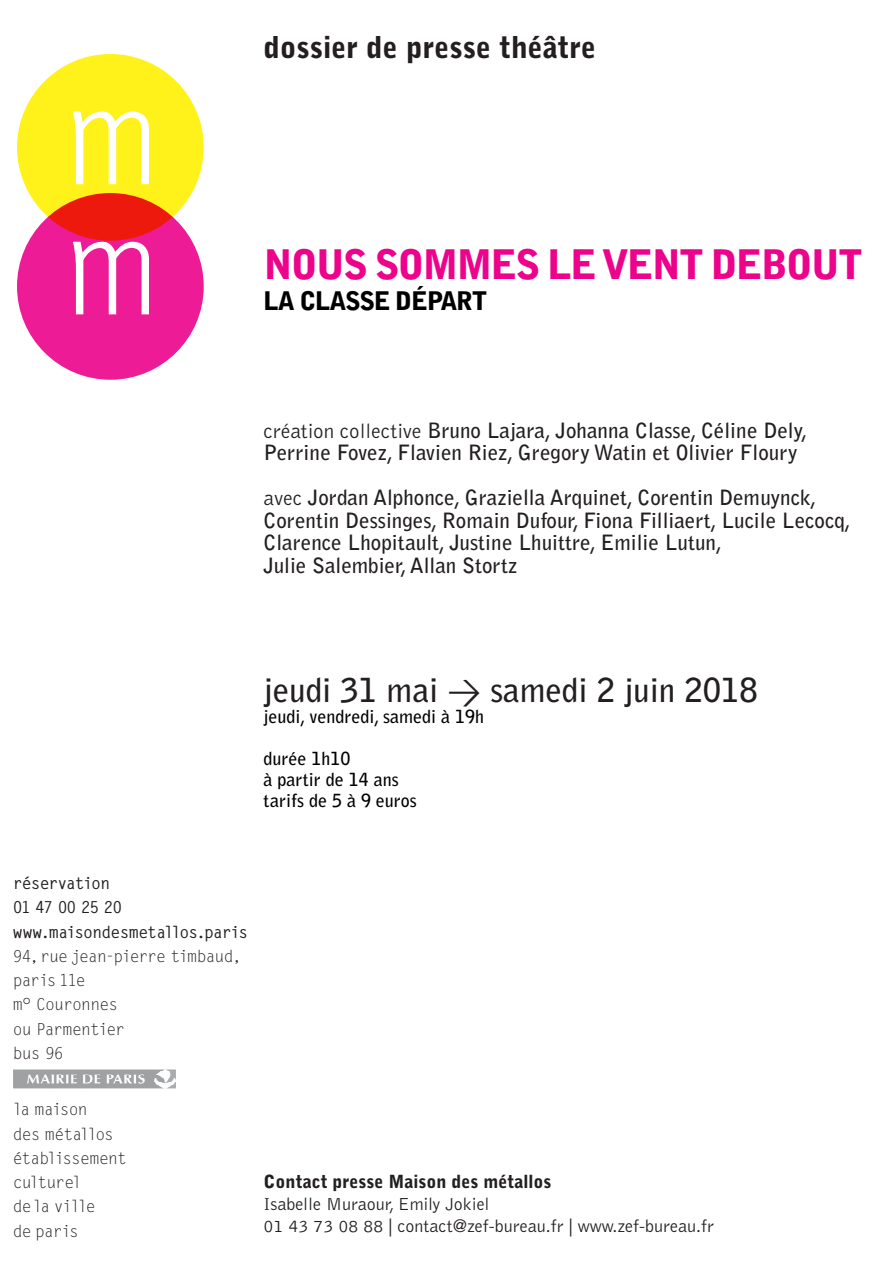
<style>
.page{position:relative;width:893px;height:1263px;background:#fff}
.page>*{position:absolute;margin:0;border:0;box-sizing:border-box;transform-origin:0 0}
.t1{font:900 40.5px "Bell Gothic";letter-spacing:-.05em;color:#ed028c}
.t2{font:700 33px "Bell Gothic";color:#231f20}
.t3{font:900 30px "Bell Gothic";color:#231f20}
.t4{font:900 25.5px "Bell Gothic";letter-spacing:-.05em;color:#000}
.t5{font:700 21px/22.5px "Bell Gothic";color:#231f20}
.t6{font:300 18px "Bell Gothic";color:#231f20}
.t7{font:700 18px "Bell Gothic";color:#000}
.t8{font:900 18px "Bell Gothic";color:#231f20}
.V-horaire{font:16.5px/24.3px "Letter Gothic Std";letter-spacing:-.065em;color:#231f20}
.s1{font-weight:300}
.s2{font-family:"DIN";font-weight:400}
.s3{font-weight:700}
</style>
<div class="page">
<div style="left:17px;top:54px;width:187px;height:187px;background:#fff21a;border-radius:50%"></div>
<svg style="left:17px;top:193px;width:187px;height:187px;fill:#ee1b97"></svg>
<svg style="left:73px;top:112px;width:76px;height:72px"></svg>
<svg style="left:73px;top:242px;width:76px;height:72px"></svg>
<img style="left:14px;top:1069px;width:161px;height:20px">
<p class="t3" style="left:264px;top:30px;width:334px">dossier de presse théâtre</p>
<p class="t1" style="left:264px;top:241px;width:601px">NOUS SOMMES LE VENT DEBOUT</p>
<p class="t4" style="left:264px;top:286px;width:225px">LA CLASSE DÉPART</p>
<p class="t5" style="left:264px;top:419px;width:545px"><span class="s1">création collective</span> Bruno Lajara, Johanna Classe, Céline Dely,</p>
<p class="t5" style="left:264px;top:441px;width:535px">Perrine Fovez, Flavien Riez, Gregory Watin et Olivier Floury</p>
<p class="t5" style="left:264px;top:486px;width:589px"><span class="s1">avec</span> Jordan Alphonce, Graziella Arquinet, Corentin Demuynck,<br>Corentin Dessinges, Romain Dufour, Fiona Filliaert, Lucile Lecocq,<br>Clarence Lhopitault, Justine Lhuittre, Emilie Lutun,</p>
<p class="t5" style="left:264px;top:554px;width:255px">Julie Salembier, Allan Stortz</p>
<p class="t2" style="left:264px;top:670px;width:496px">jeudi 31 mai <span class="s2">&gt;</span> samedi 2 juin 2018</p>
<p class="t7" style="left:264px;top:705px;width:222px">jeudi, vendredi, samedi à 19h</p>
<p class="t7" style="left:264px;top:747px;width:88px">durée 1h10</p>
<p class="t7" style="left:264px;top:768px;width:137px">à partir de 14 ans</p>
<p class="t7" style="left:264px;top:789px;width:155px">tarifs de 5 à 9 euros</p>
<p class="V-horaire" style="left:13px;top:872px;width:237px"><span class="s3">réservation<br>01 47 00 25 20 www.maisondesmetallos.paris<br></span>94,rue jean-pierre timbaud, paris 11e<br>m° Couronnes<br>ou Parmentier<br>bus 96</p>
<p class="V-horaire" style="left:13px;top:1098px;width:116px">la maison<br>des métallos établissement culturel<br>de la ville<br>de paris</p>
<p class="t8" style="left:264px;top:1171px;width:289px">Contact presse Maison des métallos</p>
<p class="t6" style="left:264px;top:1194px;width:227px">Isabelle Muraour, Emily Jokiel</p>
<p class="t6" style="left:264px;top:1216px;width:452px">01 43 73 08 88 | contact@zef-bureau.fr | www.zef-bureau.fr</p>
</div>
